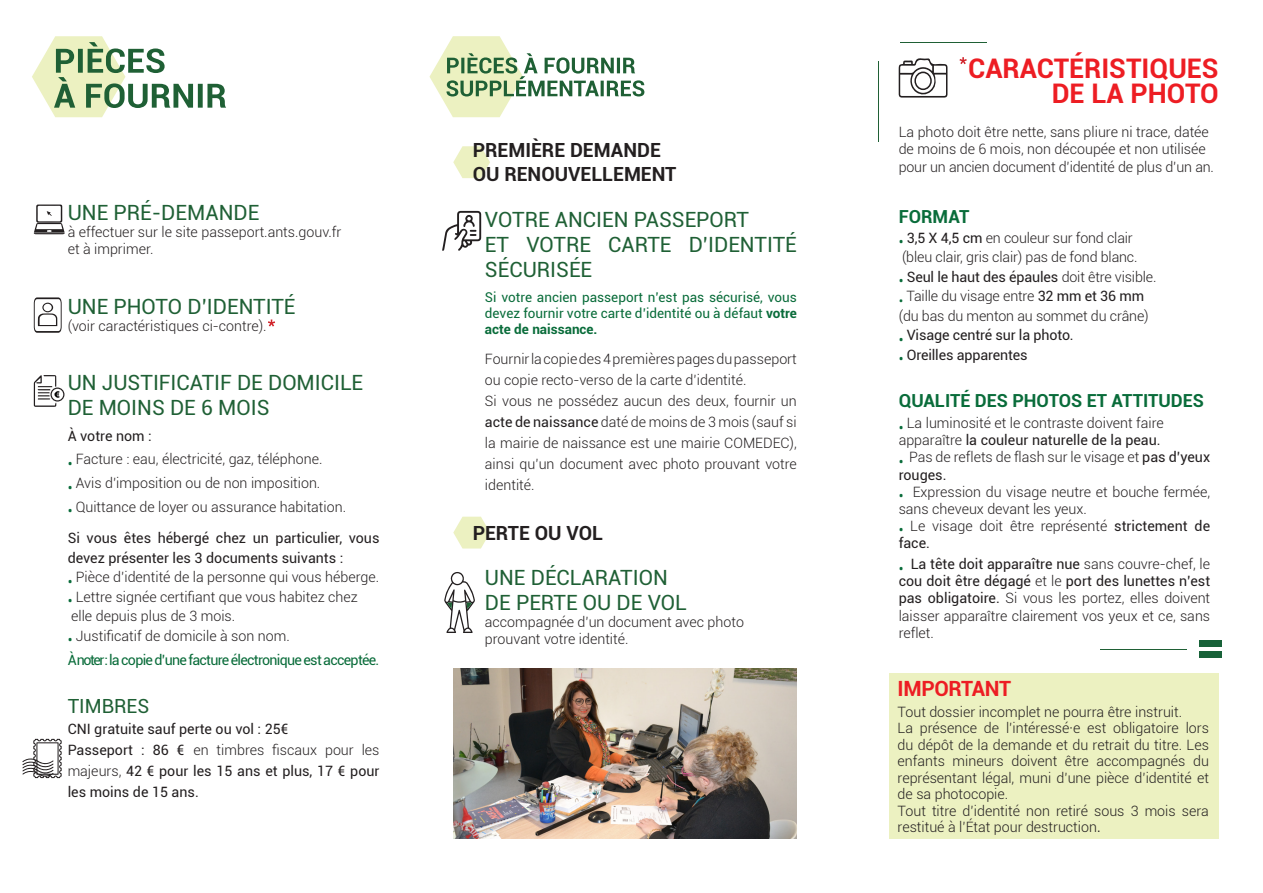
<style>
.page{position:relative;width:1263px;height:893px;background:#fff}
.page>*{position:absolute;margin:0;border:0;box-sizing:border-box;transform-origin:0 0}
.t1{font:700 27px "Roboto";color:#ed1d23}
.t2{font:21px/25.2px "Roboto";color:#1f6035}
.t3{font:700 21px "Roboto";letter-spacing:-.015em;color:#ed1d23}
.t4{font:700 19.5px "Roboto";color:#231f20}
.t5{font:19.5px "Roboto";color:#1f6035}
.t6{font:700 18px "Roboto";color:#096c3a}
.t7{font:300 14.25px/17.1px "Roboto";color:#231f20}
.t8{font:14.25px/21px "Roboto";color:#231f20}
.t9{font:14.25px "Roboto";letter-spacing:-.05em;color:#096c3a}
.t10{font:13.5px/16.2px "Roboto";color:#096c3a;text-align:justify}
.s1{font-weight:400;color:#fff}
.s2{font-weight:300}
.s3{font-weight:700}
.s4{font-weight:400}
.s5{color:#fff}
.s6{font-size:18px}
</style>
<div class="page">
<svg style="left:453px;top:146px;width:37px;height:32px"></svg>
<svg style="left:453px;top:517px;width:37px;height:31px"></svg>
<div style="left:889px;top:673px;width:330px;height:165px;background:#ecf1c1"></div>
<img style="left:453px;top:669px;width:344px;height:170px">
<svg style="left:22px;top:739px;width:40px;height:39px"></svg>
<svg style="left:442px;top:211px;width:39px;height:40px"></svg>
<svg style="left:444px;top:572px;width:31px;height:61px"></svg>
<svg style="left:34px;top:297px;width:28px;height:36px"></svg>
<svg style="left:34px;top:375px;width:31px;height:32px"></svg>
<svg style="left:34px;top:205px;width:31px;height:29px"></svg>
<hr style="left:878px;top:61px;width:1px;height:80px;background:#1f6035">
<hr style="left:1100px;top:649px;width:87px;height:1px;background:#1f6035">
<hr style="left:900px;top:42px;width:86px;height:1px;background:#1f6035">
<svg style="left:899px;top:58px;width:48px;height:40px"></svg>
<svg style="left:268px;top:319px;width:7px;height:8px"></svg>
<svg style="left:959px;top:57px;width:8px;height:7px"></svg>
<div style="left:1199px;top:640px;width:22px;height:7px;background:#186239"></div>
<div style="left:1199px;top:651px;width:22px;height:7px;background:#186239"></div>
<svg style="left:429px;top:36px;width:215px;height:81px"></svg>
<svg style="left:32px;top:36px;width:194px;height:81px"></svg>
<p class="t2" style="left:68px;top:199px;width:193px">UNE PRÉ-DEMANDE</p>
<p class="t7" style="left:68px;top:223px;width:275px">à effectuer sur le site passeport.ants.gouv.fr</p>
<p class="t7" style="left:68px;top:240px;width:87px">et à imprimer.</p>
<p class="t2" style="left:68px;top:293px;width:229px">UNE PHOTO D’IDENTITÉ</p>
<p class="t7" style="left:68px;top:317px;width:201px">(voir caractéristiques ci-contre).</p>
<p class="t2" style="left:68px;top:369px;width:297px">UN JUSTIFICATIF DE DOMICILE</p>
<p class="t2" style="left:68px;top:394px;width:203px">DE MOINS DE 6 MOIS</p>
<p class="t8" style="left:68px;top:424px;width:86px">À votre nom :</p>
<p class="t7" style="left:68px;top:450px;width:256px"><span class="s1">•</span> Facture : eau, électricité, gaz, téléphone.</p>
<p class="t7" style="left:68px;top:474px;width:254px"><span class="s1">•</span> Avis d’imposition ou de non imposition.</p>
<p class="t7" style="left:68px;top:498px;width:280px"><span class="s1">•</span> Quittance de loyer ou assurance habitation.</p>
<p class="t8" style="left:68px;top:528px;width:313px;line-height:19.5px">Si vous êtes hébergé chez un particulier, vous devez présenter les 3 documents suivants :</p>
<p class="t7" style="left:68px;top:568px;width:313px"><span class="s1">•</span> Pièce d’identité de la personne qui vous héberge.</p>
<p class="t7" style="left:68px;top:588px;width:292px"><span class="s1">•</span> Lettre signée certifiant que vous habitez chez</p>
<p class="t7" style="left:71px;top:607px;width:166px">elle depuis plus de 3 mois.</p>
<p class="t7" style="left:68px;top:627px;width:224px"><span class="s1">•</span> Justificatif de domicile à son nom.</p>
<p class="t9" style="left:68px;top:649px;width:313px">À noter : la copie d’une facture électronique est acceptée.</p>
<p class="t5" style="left:68px;top:692px;width:83px">TIMBRES</p>
<p class="t8" style="left:68px;top:717px;width:222px">CNI gratuite sauf perte ou vol : 25€</p>
<p class="t8" style="left:68px;top:738px;width:313px;text-align:justify">Passeport : 86 € <span class="s2">en timbres fiscaux pour les majeurs,</span> 42 € pour les 15 ans et plus, 17 € pour les moins de 15 ans.</p>
<p class="t4" style="left:473px;top:136px;width:190px">PREMIÈRE DEMANDE</p>
<p class="t4" style="left:473px;top:160px;width:205px">OU RENOUVELLEMENT</p>
<p class="t2" style="left:485px;top:206px;width:266px">VOTRE ANCIEN PASSEPORT</p>
<p class="t2" style="left:485px;top:231px;width:313px">ET VOTRE CARTE D’IDENTITÉ<br>SÉCURISÉE</p>
<p class="t10" style="left:485px;top:288px;width:313px">Si votre ancien passeport n’est pas sécurisé, vous devez fournir votre carte d’identité ou à défaut <span class="s3">votre acte de naissance.</span></p>
<p class="t7" style="left:485px;top:348px;width:313px;line-height:21px">Fournir la copie des 4 premières pages du passeport ou copie recto-verso de la carte d’identité.</p>
<p class="t7" style="left:485px;top:390px;width:313px;line-height:21px;text-align:justify">Si vous ne possédez aucun des deux, fournir un <span class="s4">acte de naissance</span> daté de moins de 3 mois (sauf si la mairie de naissance est une mairie COMEDEC), ainsi qu’un document avec photo prouvant votre identité.</p>
<p class="t4" style="left:473px;top:519px;width:132px">PERTE OU VOL</p>
<p class="t2" style="left:485px;top:564px;width:184px">UNE DÉCLARATION</p>
<p class="t2" style="left:485px;top:589px;width:203px">DE PERTE OU DE VOL</p>
<p class="t7" style="left:485px;top:613px;width:260px">accompagnée d’un document avec photo prouvant votre identité.</p>
<p class="t1" style="left:968px;top:49px;width:252px">CARACTÉRISTIQUES</p>
<p class="t1" style="left:1052px;top:75px;width:168px">DE LA PHOTO</p>
<p class="t7" style="left:899px;top:123px;width:317px">La photo doit être nette, sans pliure ni trace, datée de moins de 6 mois, non découpée et non utilisée pour un ancien document d’identité de plus d’un an.</p>
<p class="t6" style="left:899px;top:204px;width:72px">FORMAT</p>
<p class="t7" style="left:899px;top:229px;width:236px"><span class="s1">•</span> <span class="s4">3,5 X 4,5 cm</span> en couleur sur fond clair</p>
<p class="t7" style="left:902px;top:248px;width:237px">(bleu clair, gris clair) pas de fond blanc.</p>
<p class="t8" style="left:899px;top:266px;width:259px"><span class="s5">•</span> Seul le haut des épaules <span class="s2">doit être visible.</span></p>
<p class="t7" style="left:899px;top:287px;width:247px"><span class="s5">•</span> Taille du visage entre <span class="s4">32 mm et 36 mm</span></p>
<p class="t7" style="left:899px;top:307px;width:252px">(du bas du menton au sommet du crâne)</p>
<p class="t8" style="left:899px;top:324px;width:177px"><span class="s5">•</span> Visage centré sur la photo.</p>
<p class="t8" style="left:899px;top:344px;width:130px"><span class="s5">•</span> Oreilles apparentes</p>
<p class="t6" style="left:899px;top:388px;width:307px">QUALITÉ DES PHOTOS ET ATTITUDES</p>
<p class="t7" style="left:899px;top:414px;width:267px"><span class="s1">•</span> La luminosité et le contraste doivent faire</p>
<p class="t8" style="left:899px;top:429px;width:263px"><span class="s2">apparaître</span> la couleur naturelle de la peau.</p>
<p class="t7" style="left:899px;top:448px;width:313px"><span class="s1">•</span> Pas de reflets de flash sur le visage et <span class="s4">pas d’yeux rouges.</span></p>
<p class="t7" style="left:899px;top:482px;width:313px"><span class="s1">•</span> Expression du visage neutre et bouche fermée, sans cheveux devant les yeux.</p>
<p class="t7" style="left:899px;top:517px;width:313px"><span class="s1">•</span> Le visage doit être représenté <span class="s4">strictement de face.</span></p>
<p class="t7" style="left:899px;top:555px;width:313px;text-align:justify"><span class="s1">•</span> <span class="s4">La tête doit apparaître nue</span> sans couvre-chef, le <span class="s4">cou doit être dégagé</span> et le <span class="s4">port des lunettes n’est pas obligatoire.</span> Si vous les portez, elles doivent laisser apparaître clairement vos yeux et ce, sans reflet.</p>
<p class="t3" style="left:898px;top:674px;width:115px">IMPORTANT</p>
<p class="t7" style="left:898px;top:703px;width:286px">Tout dossier incomplet ne pourra être instruit.</p>
<p class="t7" style="left:898px;top:719px;width:313px;line-height:16.5px;text-align:justify">La présence de l’intéressé·e est obligatoire lors du dépôt de la demande et du retrait du titre. Les enfants mineurs doivent être accompagnés du représentant légal, muni d’une pièce d’identité et de sa photocopie.</p>
<p class="t7" style="left:898px;top:802px;width:313px;line-height:16.5px">Tout titre d’identité non retiré sous 3 mois sera restitué à l’État pour destruction<span class="s6">.</span></p>
</div>
